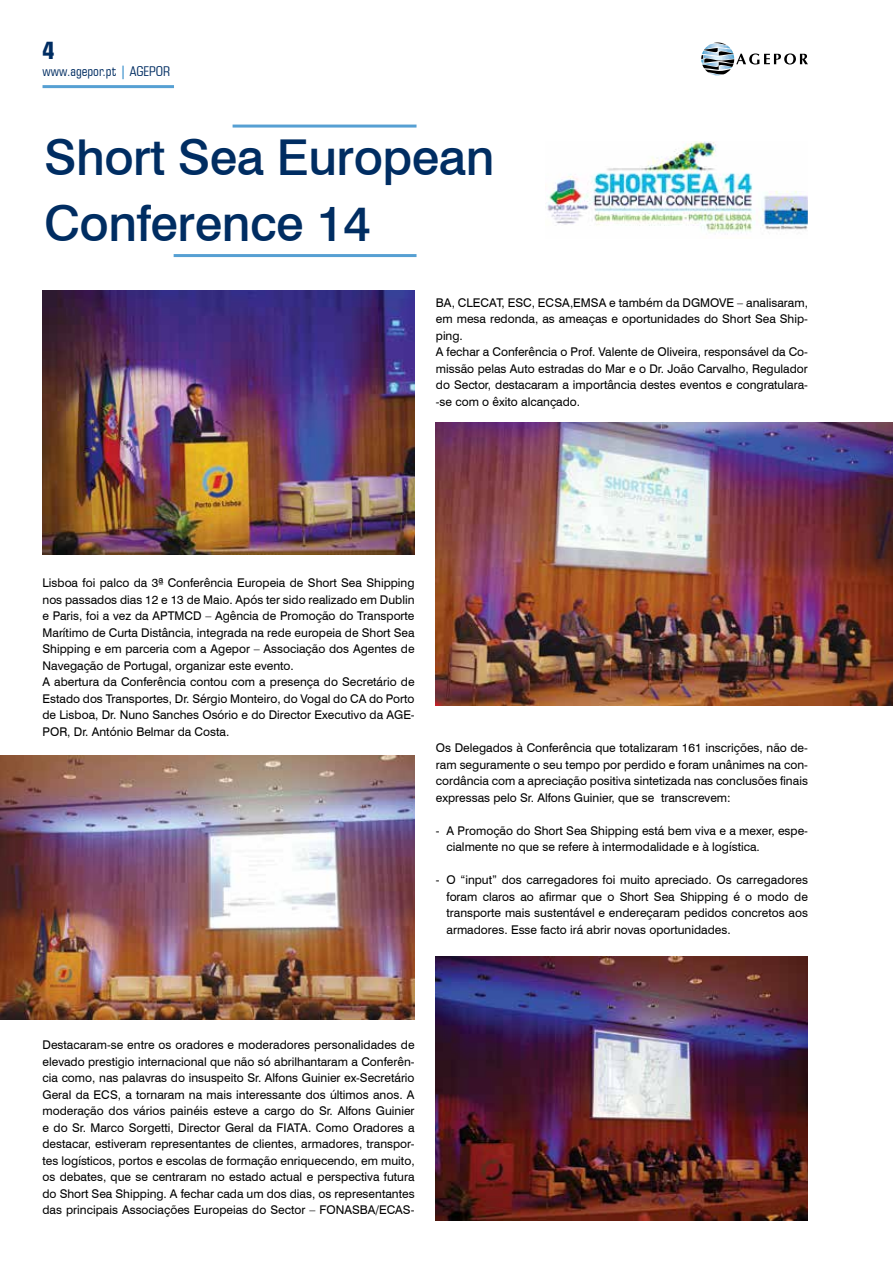
<style>
.page{position:relative;width:893px;height:1263px;background:#fff}
.page>*{position:absolute;margin:0;border:0;box-sizing:border-box;transform-origin:0 0}
.t1{font:500 49.5px/66px "Swiss 721 BT";letter-spacing:-.01em;color:#002d62}
.t2{font:700 condensed 24px "Square 721 BT";color:#002d62}
.t3{font:condensed 13.5px "Square 721 BT";color:#002d62}
.t4{font:12px/16.5px "Swiss 721 BT";color:#000}
.s1{font-weight:700;color:#56a0d3}
</style>
<div class="page">
<svg style="left:701px;top:43px;width:107px;height:32px"></svg>
<hr style="left:43px;top:85px;width:131px;height:3px;background:#56a0d3">
<hr style="left:233px;top:125px;width:183px;height:3px;background:#56a0d3">
<hr style="left:174px;top:254px;width:242px;height:3px;background:#56a0d3">
<img style="left:43px;top:290px;width:372px;height:264px">
<img style="left:0;top:755px;width:415px;height:264px">
<img style="left:436px;top:422px;width:457px;height:283px">
<img style="left:436px;top:956px;width:372px;height:264px">
<img style="left:547px;top:142px;width:261px;height:93px">
<h2 class="t2" style="left:43px;top:36px;width:13px">4</h2>
<p class="t3" style="left:43px;top:63px;width:129px">www.agepor.pt <span class="s1">|</span> AGEPOR</p>
<h1 class="t1" style="left:44px;top:124px;width:452px">Short Sea European<br>Conference 14</h1>
<p class="t4" style="left:436px;top:294px;width:374px">BA, CLECAT, ESC, ECSA,EMSA e também da DGMOVE – analisaram, em mesa redonda, as ameaças e oportunidades do Short Sea Ship&shy;ping.<br>A fechar a Conferência o Prof. Valente de Oliveira, responsável da Co&shy;missão pelas Auto estradas do Mar e o Dr. João Carvalho, Regulador do Sector, destacaram a importância destes eventos e congratulara--se com o êxito alcançado.</p>
<p class="t4" style="left:43px;top:574px;width:374px">Lisboa foi palco da 3ª Conferência Europeia de Short Sea Shipping nos passados dias 12 e 13 de Maio. Após ter sido realizado em Dublin e Paris, foi a vez da APTMCD – Agência de Promoção do Transporte Marítimo de Curta Distância, integrada na rede europeia de Short Sea Shipping e em parceria com a Agepor – Associação dos Agentes de Navegação de Portugal, organizar este evento.<br>A abertura da Conferência contou com a presença do Secretário de Estado dos Transportes, Dr. Sérgio Monteiro, do Vogal do CA do Porto de Lisboa, Dr. Nuno Sanches Osório e do Director Executivo da AGE-POR, Dr. António Belmar da Costa.</p>
<p class="t4" style="left:436px;top:739px;width:374px;text-align:justify">Os Delegados à Conferência que totalizaram 161 inscrições, não de&shy;ram seguramente o seu tempo por perdido e foram unânimes na con&shy;cordância com a apreciação positiva sintetizada nas conclusões finais expressas pelo Sr. Alfons Guinier, que se transcrevem:</p>
<p class="t4" style="left:446px;top:822px;width:363px;text-indent:-11px">- A Promoção do Short Sea Shipping está bem viva e a mexer, espe&shy;cialmente no que se refere à intermodalidade e à logística.</p>
<p class="t4" style="left:446px;top:871px;width:363px;text-align:justify;text-indent:-11px">- O “input” dos carregadores foi muito apreciado. Os carregadores foram claros ao afirmar que o Short Sea Shipping é o modo de transporte mais sustentável e endereçaram pedidos concretos aos armadores. Esse facto irá abrir novas oportunidades.</p>
<p class="t4" style="left:43px;top:1036px;width:374px;text-align:justify">Destacaram-se entre os oradores e moderadores personalidades de elevado prestigio internacional que não só abrilhantaram a Conferên&shy;cia como, nas palavras do insuspeito Sr. Alfons Guinier ex-Secretário Geral da ECS, a tornaram na mais interessante dos últimos anos. A moderação dos vários painéis esteve a cargo do Sr. Alfons Guinier e do Sr. Marco Sorgetti, Director Geral da FIATA. Como Oradores a destacar, estiveram representantes de clientes, armadores, transpor&shy;tes logísticos, portos e escolas de formação enriquecendo, em muito, os debates, que se centraram no estado actual e perspectiva futura do Short Sea Shipping. A fechar cada um dos dias, os representantes das principais Associações Europeias do Sector – FONASBA/ECAS-</p>
</div>
